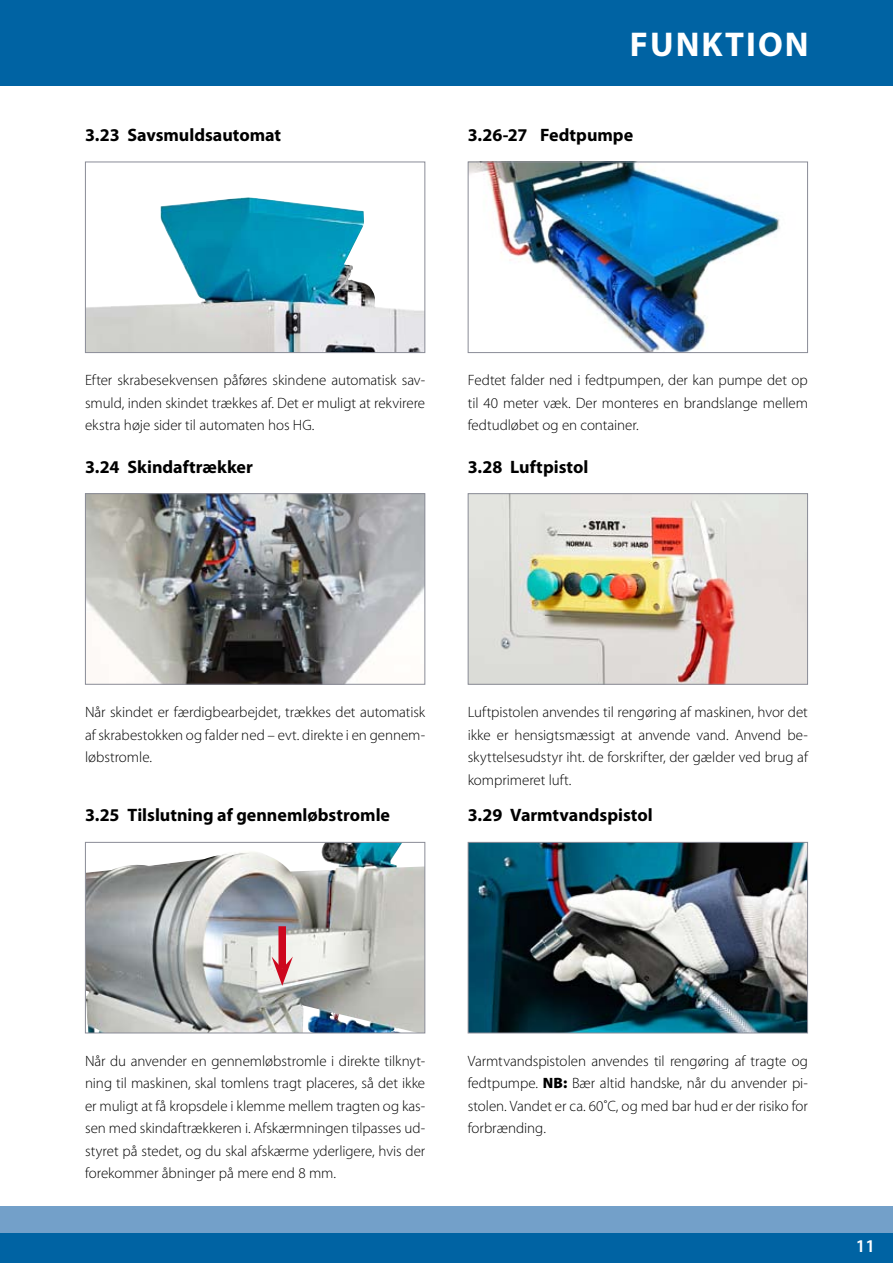
<style>
.page{position:relative;width:893px;height:1263px;background:#fff}
.page>*{position:absolute;margin:0;border:0;box-sizing:border-box;transform-origin:0 0}
.t1{font:700 34.5px "Myriad Pro";letter-spacing:.06em;color:#fff}
.t2{font:700 18px "Myriad Pro";color:#000}
.t3{font:600 18px "Myriad Pro";color:#fff}
.t4{font:300 15px/22.5px "Myriad Pro";letter-spacing:-.005em;color:#000;text-align:justify}
.s1{font-weight:900}
</style>
<div class="page">
<div style="left:0;top:1206px;width:893px;height:30px;background:#73a0c9"></div>
<div style="left:0;top:1233px;width:893px;height:30px;background:#0063a3"></div>
<div style="left:0;top:0;width:893px;height:85px;background:#0063a3"></div>
<img style="left:87px;top:197px;width:336px;height:154px">
<div style="left:85px;top:162px;width:340px;height:191px;border:1px solid #8a8c97"></div>
<img style="left:470px;top:164px;width:310px;height:187px">
<div style="left:468px;top:162px;width:340px;height:191px;border:1px solid #8a8c97"></div>
<img style="left:87px;top:844px;width:336px;height:187px">
<div style="left:85px;top:842px;width:340px;height:191px;border:1px solid #8a8c97"></div>
<img style="left:470px;top:495px;width:336px;height:188px">
<div style="left:468px;top:493px;width:340px;height:192px;border:1px solid #8a8c97"></div>
<img style="left:470px;top:844px;width:336px;height:187px">
<div style="left:468px;top:842px;width:340px;height:191px;border:1px solid #8a8c97"></div>
<img style="left:87px;top:495px;width:336px;height:188px">
<div style="left:85px;top:493px;width:340px;height:192px;border:1px solid #8a8c97"></div>
<div style="left:278px;top:926px;width:8px;height:43px;background:#cd071e"></div>
<svg style="left:272px;top:956px;width:21px;height:30px"></svg>
<p class="t2" style="left:85px;top:123px;width:198px">3.23 Savsmuldsautomat</p>
<h1 class="t1" style="left:630px;top:22px;width:180px">fu nktion</h1>
<p class="t2" style="left:468px;top:123px;width:167px">3.26-27 Fedtpumpe</p>
<p class="t4" style="left:85px;top:369px;width:342px">Efter skrabesekvensen påføres skindene automatisk sav&shy;smuld, inden skindet trækkes af. Det er muligt at rekvirere ekstra høje sider til automaten hos HG.</p>
<p class="t2" style="left:85px;top:455px;width:169px">3.24 Skindaftrækker</p>
<p class="t4" style="left:468px;top:369px;width:342px">Fedtet falder ned i fedtpumpen, der kan pumpe det op til 40 meter væk. Der monteres en brandslange mellem fedtudløbet og en container.</p>
<p class="t2" style="left:468px;top:455px;width:122px">3.28 Luftpistol</p>
<p class="t4" style="left:85px;top:701px;width:342px">Når skindet er færdigbearbejdet, trækkes det automatisk af skrabestokken og falder ned – evt. direkte i en gennem&shy;løbstromle.</p>
<p class="t2" style="left:85px;top:804px;width:307px">3.25 Tilslutning af gennemløbstromle</p>
<p class="t4" style="left:468px;top:701px;width:342px">Luftpistolen anvendes til rengøring af maskinen, hvor det ikke er hensigtsmæssigt at anvende vand. Anvend be&shy;skyttelsesudstyr iht. de forskrifter, der gælder ved brug af komprimeret luft.</p>
<p class="t2" style="left:468px;top:804px;width:187px">3.29 Varmtvandspistol</p>
<p class="t4" style="left:85px;top:1049px;width:342px">Når du anvender en gennemløbstromle i direkte tilknyt&shy;ning til maskinen, skal tomlens tragt placeres, så det ikke er muligt at få kropsdele i klemme mellem tragten og kas&shy;sen med skindaftrækkeren i. Afskærmningen tilpasses ud&shy;styret på stedet, og du skal afskærme yderligere, hvis der forekommer åbninger på mere end 8 mm.</p>
<p class="t4" style="left:468px;top:1049px;width:342px">Varmtvandspistolen anvendes til rengøring af tragte og fedtpumpe. <span class="s1">NB:</span> Bær altid handske, når du anvender pi&shy;stolen. Vandet er ca. 60˚C, og med bar hud er der risiko for forbrænding.</p>
<p class="t3" style="left:856px;top:1235px;width:21px">11</p>
</div>
